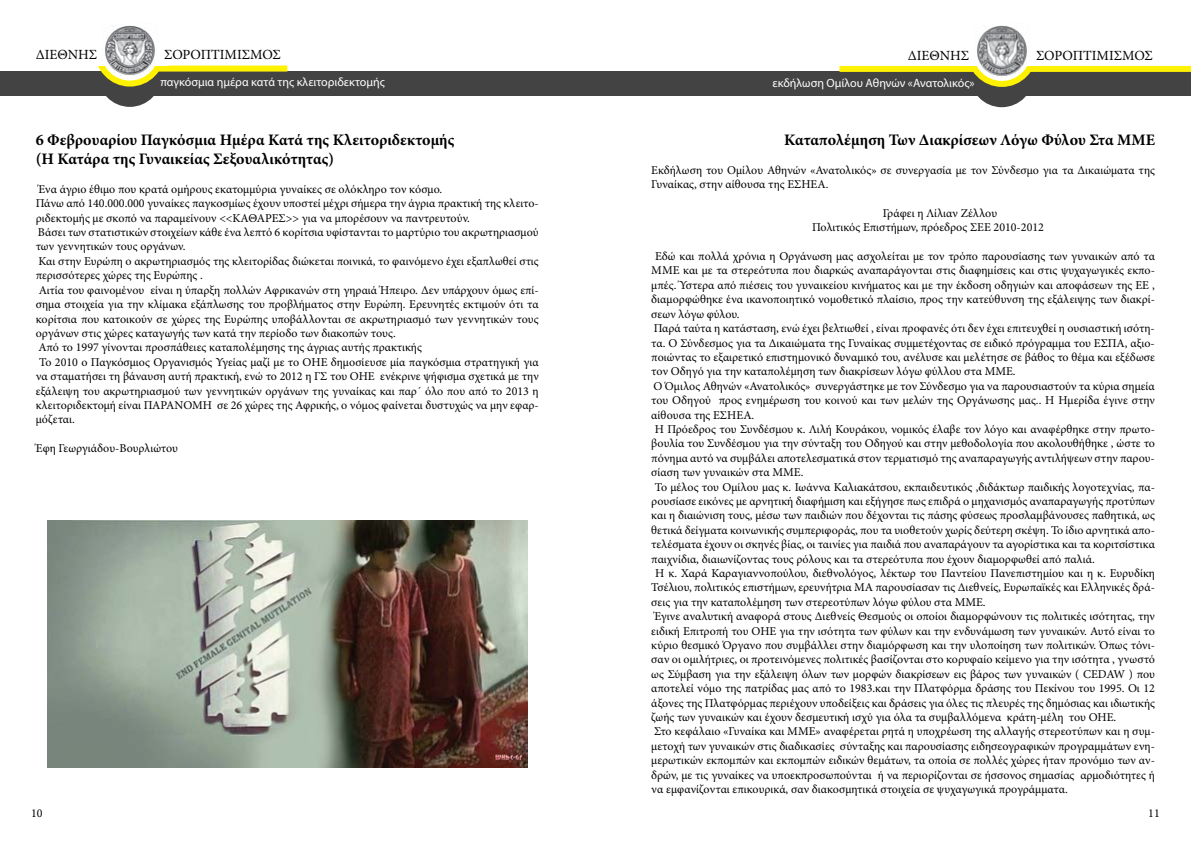
<style>
.page{position:relative;width:1191px;height:842px;background:#fff}
.page>*{position:absolute;margin:0;border:0;box-sizing:border-box;transform-origin:0 0}
.t1{font:700 16px/19.2px "Minion Pro";color:#000}
.t2{font:14px "Minion Pro";color:#000}
.t3{font:12px/14.4px "Minion Pro";color:#000}
.t4{font:12px "Myriad Pro";color:#fff}
</style>
<div class="page">
<div style="left:1px;top:72px;width:595px;height:24px;background:#434343"></div>
<div style="left:157px;top:66px;width:130px;height:6px;background:#fff200"></div>
<svg style="left:92px;top:66px;width:76px;height:41px"></svg>
<img style="left:103px;top:25px;width:56px;height:51px">
<div style="left:594px;top:72px;width:597px;height:24px;background:#434343"></div>
<div style="left:839px;top:66px;width:137px;height:6px;background:#fff200"></div>
<div style="left:1027px;top:66px;width:164px;height:6px;background:#fff200"></div>
<svg style="left:963px;top:65px;width:77px;height:42px"></svg>
<div style="left:965px;top:50px;width:75px;height:16px;background:#fff"></div>
<img style="left:974px;top:25px;width:56px;height:51px">
<img style="left:47px;top:521px;width:480px;height:247px">
<p class="t2" style="left:36px;top:46px;width:63px">ΔΙΕΘΝΗΣ</p>
<p class="t2" style="left:164px;top:46px;width:118px">ΣΟΡΟΠΤΙΜΙΣΜΟΣ</p>
<p class="t4" style="left:160px;top:75px;width:226px">παγκόσμια ημέρα κατά της κλειτοριδεκτομής</p>
<h1 class="t1" style="left:36px;top:130px;width:420px">6 Φεβρουαρίου Παγκόσμια Ημέρα Κατά της Κλειτοριδεκτομής (Η Κατάρα της Γυναικείας Σεξουαλικότητας)</h1>
<p class="t3" style="left:36px;top:182px;width:504px">Ένα άγριο έθιμο που κρατά ομήρους εκατομμύρια γυναίκες σε ολόκληρο τον κόσμο.<br>Πάνω από 140.000.000 γυναίκες παγκοσμίως έχουν υποστεί μέχρι σήμερα την άγρια πρακτική της κλειτο&shy;ριδεκτομής με σκοπό να παραμείνουν &lt;&lt;ΚΑΘΑΡΕΣ&gt;&gt; για να μπορέσουν να παντρευτούν.<br>Βάσει των στατιστικών στοιχείων κάθε ένα λεπτό 6 κορίτσια υφίστανται το μαρτύριο του ακρωτηριασμού των γεννητικών τους οργάνων.<br>Και στην Ευρώπη ο ακρωτηριασμός της κλειτορίδας διώκεται ποινικά, το φαινόμενο έχει εξαπλωθεί στις περισσότερες χώρες της Ευρώπης .<br>Αιτία του φαινομένου είναι η ύπαρξη πολλών Αφρικανών στη γηραιά Ήπειρο. Δεν υπάρχουν όμως επί&shy;σημα στοιχεία για την κλίμακα εξάπλωσης του προβλήματος στην Ευρώπη. Ερευνητές εκτιμούν ότι τα κορίτσια που κατοικούν σε χώρες της Ευρώπης υποβάλλονται σε ακρωτηριασμό των γεννητικών τους οργάνων στις χώρες καταγωγής των κατά την περίοδο των διακοπών τους.<br>Από το 1997 γίνονται προσπάθειες καταπολέμησης της άγριας αυτής πρακτικής<br>Το 2010 ο Παγκόσμιος Οργανισμός Υγείας μαζί με το ΟΗΕ δημοσίευσε μία παγκόσμια στρατηγική για να σταματήσει τη βάναυση αυτή πρακτική, ενώ το 2012 η ΓΣ του ΟΗΕ ενέκρινε ψήφισμα σχετικά με την εξάλειψη του ακρωτηριασμού των γεννητικών οργάνων της γυναίκας και παρ´ όλο που από το 2013 η κλειτοριδεκτομή είναι ΠΑΡΑΝΟΜΗ σε 26 χώρες της Αφρικής, ο νόμος φαίνεται δυστυχώς να μην εφαρ&shy;μόζεται.</p>
<p class="t3" style="left:36px;top:441px;width:144px">Έφη Γεωργιάδου-Βουρλιώτου</p>
<p class="t2" style="left:907px;top:46px;width:63px">ΔΙΕΘΝΗΣ</p>
<p class="t2" style="left:1036px;top:46px;width:118px">ΣΟΡΟΠΤΙΜΙΣΜΟΣ</p>
<p class="t4" style="left:772px;top:75px;width:203px">εκδήλωση Ομίλου Αθηνών «Ανατολικός»</p>
<h1 class="t1" style="left:784px;top:130px;width:372px">Καταπολέμηση Των Διακρίσεων Λόγω Φύλου Στα ΜΜΕ</h1>
<p class="t3" style="left:651px;top:163px;width:505px">Εκδήλωση του Ομίλου Αθηνών «Ανατολικός» σε συνεργασία με τον Σύνδεσμο για τα Δικαιώματα της<br>Γυναίκας, στην αίθουσα της ΕΣΗΕΑ.</p>
<p class="t3" style="left:812px;top:206px;width:233px;text-indent:71px">Γράφει η Λίλιαν Ζέλλου<br>Πολιτικός Επιστήμων, πρόεδρος ΣΕΕ 2010-2012</p>
<p class="t3" style="left:655px;top:249px;width:501px">Εδώ και πολλά χρόνια η Οργάνωση μας ασχολείται με τον τρόπο παρουσίασης των γυναικών από τα</p>
<p class="t3" style="left:651px;top:263px;width:505px">ΜΜΕ και με τα στερεότυπα που διαρκώς αναπαράγονται στις διαφημίσεις και στις ψυχαγωγικές εκπο-</p>
<p class="t3" style="left:651px;top:278px;width:505px">μπές. Ύστερα από πιέσεις του γυναικείου κινήματος και με την έκδοση οδηγιών και αποφάσεων της ΕΕ ,</p>
<p class="t3" style="left:651px;top:292px;width:505px">διαμορφώθηκε ένα ικανοποιητικό νομοθετικό πλαίσιο, προς την κατεύθυνση της εξάλειψης των διακρί-</p>
<p class="t3" style="left:651px;top:307px;width:90px">σεων λόγω φύλου.</p>
<p class="t3" style="left:653px;top:321px;width:502px">Παρά ταύτα η κατάσταση, ενώ έχει βελτιωθεί , είναι προφανές ότι δεν έχει επιτευχθεί η ουσιαστική ισότη-</p>
<p class="t3" style="left:651px;top:335px;width:505px">τα. Ο Σύνδεσμος για τα Δικαιώματα της Γυναίκας συμμετέχοντας σε ειδικό πρόγραμμα του ΕΣΠΑ, αξιο-</p>
<p class="t3" style="left:651px;top:350px;width:505px">ποιώντας το εξαιρετικό επιστημονικό δυναμικό του, ανέλυσε και μελέτησε σε βάθος το θέμα και εξέδωσε</p>
<p class="t3" style="left:651px;top:364px;width:366px">τον Οδηγό για την καταπολέμηση των διακρίσεων λόγω φύλλου στα ΜΜΕ.</p>
<p class="t3" style="left:653px;top:379px;width:503px">Ο Όμιλος Αθηνών «Ανατολικός» συνεργάστηκε με τον Σύνδεσμο για να παρουσιαστούν τα κύρια σημεία</p>
<p class="t3" style="left:651px;top:393px;width:505px">του Οδηγού προς ενημέρωση του κοινού και των μελών της Οργάνωσης μας.. Η Ημερίδα έγινε στην</p>
<p class="t3" style="left:651px;top:407px;width:105px">αίθουσα της ΕΣΗΕΑ.</p>
<p class="t3" style="left:655px;top:422px;width:502px">Η Πρόεδρος του Συνδέσμου κ. Λιλή Κουράκου, νομικός έλαβε τον λόγο και αναφέρθηκε στην πρωτο-</p>
<p class="t3" style="left:651px;top:436px;width:505px">βουλία του Συνδέσμου για την σύνταξη του Οδηγού και στην μεθοδολογία που ακολουθήθηκε , ώστε το</p>
<p class="t3" style="left:651px;top:451px;width:505px">πόνημα αυτό να συμβάλει αποτελεσματικά στον τερματισμό της αναπαραγωγής αντιλήψεων στην παρου-</p>
<p class="t3" style="left:651px;top:465px;width:154px">σίαση των γυναικών στα ΜΜΕ.</p>
<p class="t3" style="left:654px;top:479px;width:502px">Το μέλος του Ομίλου μας κ. Ιωάννα Καλιακάτσου, εκπαιδευτικός ,διδάκτωρ παιδικής λογοτεχνίας, πα-</p>
<p class="t3" style="left:651px;top:494px;width:505px">ρουσίασε εικόνες με αρνητική διαφήμιση και εξήγησε πως επιδρά ο μηχανισμός αναπαραγωγής προτύπων</p>
<p class="t3" style="left:651px;top:508px;width:505px">και η διαιώνιση τους, μέσω των παιδιών που δέχονται τις πάσης φύσεως προσλαμβάνουσες παθητικά, ως</p>
<p class="t3" style="left:651px;top:523px;width:505px">θετικά δείγματα κοινωνικής συμπεριφοράς, που τα υιοθετούν χωρίς δεύτερη σκέψη. Το ίδιο αρνητικά απο-</p>
<p class="t3" style="left:651px;top:537px;width:505px">τελέσματα έχουν οι σκηνές βίας, οι ταινίες για παιδιά που αναπαράγουν τα αγορίστικα και τα κοριτσίστικα</p>
<p class="t3" style="left:651px;top:551px;width:445px">παιχνίδια, διαιωνίζοντας τους ρόλους και τα στερεότυπα που έχουν διαμορφωθεί από παλιά.</p>
<p class="t3" style="left:655px;top:566px;width:501px">Η κ. Χαρά Καραγιαννοπούλου, διεθνολόγος, λέκτωρ του Παντείου Πανεπιστημίου και η κ. Ευρυδίκη</p>
<p class="t3" style="left:651px;top:580px;width:505px">Τσέλιου, πολιτικός επιστήμων, ερευνήτρια ΜΑ παρουσίασαν τις Διεθνείς, Ευρωπαϊκές και Ελληνικές δρά-</p>
<p class="t3" style="left:651px;top:595px;width:336px">σεις για την καταπολέμηση των στερεοτύπων λόγω φύλου στα ΜΜΕ.</p>
<p class="t3" style="left:654px;top:609px;width:502px">Έγινε αναλυτική αναφορά στους Διεθνείς Θεσμούς οι οποίοι διαμορφώνουν τις πολιτικές ισότητας, την</p>
<p class="t3" style="left:651px;top:623px;width:505px">ειδική Επιτροπή του ΟΗΕ για την ισότητα των φύλων και την ενδυνάμωση των γυναικών. Αυτό είναι το</p>
<p class="t3" style="left:651px;top:638px;width:505px">κύριο θεσμικό Όργανο που συμβάλλει στην διαμόρφωση και την υλοποίηση των πολιτικών. Όπως τόνι-</p>
<p class="t3" style="left:651px;top:652px;width:505px">σαν οι ομιλήτριες, οι προτεινόμενες πολιτικές βασίζονται στο κορυφαίο κείμενο για την ισότητα , γνωστό</p>
<p class="t3" style="left:651px;top:667px;width:505px">ως Σύμβαση για την εξάλειψη όλων των μορφών διακρίσεων εις βάρος των γυναικών ( CEDAW ) που</p>
<p class="t3" style="left:651px;top:681px;width:505px">αποτελεί νόμο της πατρίδας μας από το 1983.και την Πλατφόρμα δράσης του Πεκίνου του 1995. Οι 12</p>
<p class="t3" style="left:651px;top:695px;width:505px">άξονες της Πλατφόρμας περιέχουν υποδείξεις και δράσεις για όλες τις πλευρές της δημόσιας και ιδιωτικής</p>
<p class="t3" style="left:651px;top:710px;width:466px">ζωής των γυναικών και έχουν δεσμευτική ισχύ για όλα τα συμβαλλόμενα κράτη-μέλη του ΟΗΕ.</p>
<p class="t3" style="left:654px;top:724px;width:502px">Στο κεφάλαιο «Γυναίκα και ΜΜΕ» αναφέρεται ρητά η υποχρέωση της αλλαγής στερεοτύπων και η συμ-</p>
<p class="t3" style="left:651px;top:739px;width:505px">μετοχή των γυναικών στις διαδικασίες σύνταξης και παρουσίασης ειδησεογραφικών προγραμμάτων ενη-</p>
<p class="t3" style="left:651px;top:753px;width:505px">μερωτικών εκπομπών και εκπομπών ειδικών θεμάτων, τα οποία σε πολλές χώρες ήταν προνόμιο των αν-</p>
<p class="t3" style="left:651px;top:767px;width:505px">δρών, με τις γυναίκες να υποεκπροσωπούνται ή να περιορίζονται σε ήσσονος σημασίας αρμοδιότητες ή</p>
<p class="t3" style="left:651px;top:782px;width:418px">να εμφανίζονται επικουρικά, σαν διακοσμητικά στοιχεία σε ψυχαγωγικά προγράμματα.</p>
<p class="t3" style="left:31px;top:806px;width:13px">10</p>
<p class="t3" style="left:1148px;top:806px;width:13px">11</p>
</div>
